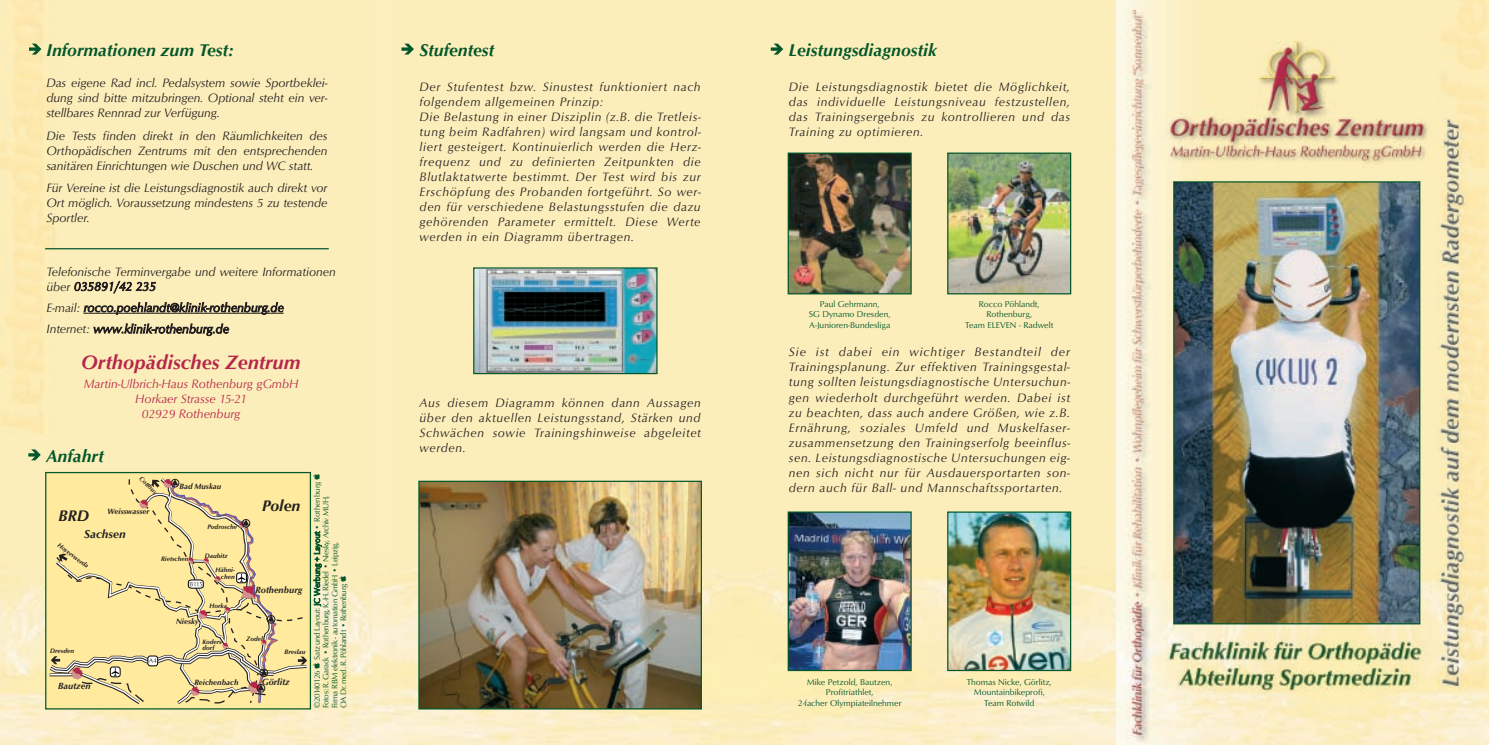
<style>
.page{position:relative;width:1489px;height:745px;background:#fff}
.page>*{position:absolute;margin:0;border:0;box-sizing:border-box;transform-origin:0 0}
.t1{font:italic 500 20px "Optus T";color:#b6274b}
.t2{font:italic 500 17.5px "Optus T";color:#04572c}
.t3{font:italic 500 15.75px "Optus T";color:#231f20}
.t4{font:italic 12.5px/15px "Optus T";letter-spacing:.055em;color:#231f20;text-align:justify}
.t5{font:italic 12.5px/14.9px "Optus T";color:#231f20}
.t6{font:italic 12.5px/15px "Optus T";color:#b6274b;text-align:center}
.t7{font:italic 500 11.75px "Optus T";color:#231f20}
.t8{font:italic 500 9.12px "Optus T";color:#231f20}
.t9{font:8.75px/10.5px "Optus T";color:#04572c;text-align:center}
.t10{font:8.12px/8.8px "Optus T";letter-spacing:-.04em;color:#04572c}
.t11{font:8.12px "Optus T";letter-spacing:-.085em;color:#04572c}
.t12{font:italic 500 7.88px "Optus T";color:#231f20}
.t13{font:italic 500 6.62px "Optus T";color:#231f20}
.t14{font:italic 500 6.5px/6.5px "Optus T";color:#231f20;text-align:right}
</style>
<div class="page">
<img style="left:0;top:0;width:1116px;height:744px">
<svg style="left:1116px;top:0;width:372px;height:744px;background:#efe2b9"></svg>
<img style="left:1175px;top:183px;width:243px;height:439px">
<div style="left:1173px;top:181px;width:247px;height:443px;border:1px solid #04572c"></div>
<div style="left:45px;top:471px;width:266px;height:238px;border:1px solid #04572c"></div>
<svg style="left:28px;top:449px;width:13px;height:11px"></svg>
<svg style="left:29px;top:44px;width:12px;height:11px"></svg>
<hr style="left:83px;top:312px;width:201px;height:1px;background:#231f20">
<hr style="left:45px;top:248px;width:284px;height:1px;background:#04572c">
<svg style="left:770px;top:44px;width:13px;height:11px"></svg>
<img style="left:789px;top:154px;width:120px;height:138px">
<div style="left:787px;top:152px;width:124px;height:142px;border:1px solid #04572c"></div>
<svg style="left:401px;top:44px;width:13px;height:11px"></svg>
<img style="left:475px;top:269px;width:180px;height:103px">
<div style="left:473px;top:267px;width:184px;height:107px;border:1px solid #04572c"></div>
<img style="left:789px;top:513px;width:120px;height:155px">
<div style="left:787px;top:511px;width:124px;height:159px;border:1px solid #04572c"></div>
<img style="left:949px;top:513px;width:120px;height:155px">
<div style="left:947px;top:511px;width:124px;height:159px;border:1px solid #04572c"></div>
<img style="left:420px;top:482px;width:280px;height:225px">
<div style="left:418px;top:480px;width:284px;height:229px;border:1px solid #04572c"></div>
<img style="left:949px;top:154px;width:120px;height:138px">
<div style="left:947px;top:152px;width:124px;height:142px;border:1px solid #04572c"></div>
<svg style="left:46px;top:473px;width:274px;height:233px;background:#f0dd9b"></svg>
<svg style="left:339px;top:576px;width:7px;height:5px"></svg>
<h2 class="t2" style="left:46px;top:39px;width:189px">Informationen zum Test:</h2>
<p class="t4" style="left:46px;top:75px;width:283px">Das eigene Rad incl. Pedalsystem sowie Sportbeklei&shy;dung sind bitte mitzubringen. Optional steht ein ver&shy;stellbares Rennrad zur Verfügung.</p>
<p class="t4" style="left:46px;top:128px;width:283px">Die Tests finden direkt in den Räumlichkeiten des Orthopädischen Zentrums mit den entsprechenden sanitären Einrichtungen wie Duschen und WC statt.</p>
<p class="t4" style="left:46px;top:180px;width:282px">Für Vereine ist die Leistungsdiagnostik auch direkt vor Ort möglich. Voraussetzung mindestens 5 zu testende Sportler.</p>
<p class="t5" style="left:46px;top:264px;width:291px">Telefonische Terminvergabe und weitere Informationen über 035891/42 235</p>
<p class="t5" style="left:46px;top:296px;width:239px;line-height:21.2px">E-mail: rocco.poehlandt@klinik-rothenburg.de<br>Internet: www.klinik-rothenburg.de</p>
<h1 class="t1" style="left:81px;top:350px;width:221px">Orthopädisches Zentrum</h1>
<p class="t6" style="left:84px;top:376px;width:216px">Martin-Ulbrich-Haus Rothenburg gGmbH<br>Horkaer Strasse 15-21<br>02929 Rothenburg</p>
<h2 class="t2" style="left:46px;top:445px;width:59px">Anfahrt</h2>
<p class="t13" style="left:143px;top:474px;width:24px;rotate:44deg">Cottbus</p>
<p class="t3" style="left:59px;top:505px;width:32px">BRD</p>
<p class="t12" style="left:108px;top:506px;width:43px">Weisswasser</p>
<p class="t7" style="left:84px;top:527px;width:43px">Sachsen</p>
<p class="t12" style="left:179px;top:481px;width:43px">Bad Muskau</p>
<p class="t14" style="left:207px;top:523px;width:31px">Podrosche</p>
<p class="t13" style="left:61px;top:540px;width:39px;rotate:37deg">H oyersw erda</p>
<p class="t14" style="left:161px;top:555px;width:29px">Rietschen</p>
<p class="t14" style="left:205px;top:552px;width:25px">Daubitz</p>
<p class="t14" style="left:215px;top:566px;width:21px">Hähni&shy;chen</p>
<p class="t14" style="left:209px;top:602px;width:19px">Horka</p>
<p class="t12" style="left:176px;top:616px;width:25px">Niesky</p>
<p class="t3" style="left:262px;top:496px;width:40px">Polen</p>
<p class="t8" style="left:255px;top:583px;width:48px">Rothenburg</p>
<p class="t14" style="left:50px;top:647px;width:26px">Dresden</p>
<p class="t8" style="left:58px;top:679px;width:34px">Bautzen</p>
<p class="t14" style="left:246px;top:634px;width:19px">Zodel</p>
<p class="t14" style="left:202px;top:638px;width:23px;text-align:left">Koders&shy;dorf</p>
<p class="t12" style="left:194px;top:677px;width:46px">Reichenbach</p>
<p class="t14" style="left:284px;top:647px;width:23px">Breslau</p>
<p class="t8" style="left:262px;top:676px;width:30px">Görlitz</p>
<p class="t10" style="left:313px;top:707px;width:228px;text-indent:49px;rotate:-90deg">Satz und Layout: JC Werbung + Layout • Rothenburg Fotos: R. Garack • Rothenburg, K.-H. Riedel • Niesky, Archiv MUH, Firma RBM elektronik - automation GmbH • Leipzig,<br>OA Dr. med. R. Pöhlandt • Rothenburg</p>
<p class="t11" style="left:312px;top:707px;width:39px;rotate:-90deg">©20140126</p>
<h2 class="t2" style="left:419px;top:39px;width:76px">Stufentest</h2>
<p class="t4" style="left:419px;top:79px;width:283px;text-align:left">Der Stufentest bzw. Sinustest funktioniert nach folgendem allgemeinen Prinzip:<br>Die Belastung in einer Disziplin (z.B. die Tretleis&shy;tung beim Radfahren) wird langsam und kontrol&shy;liert gesteigert. Kontinuierlich werden die Herz&shy;frequenz und zu definierten Zeitpunkten die Blutlaktatwerte bestimmt. Der Test wird bis zur Erschöpfung des Probanden fortgeführt. So wer&shy;den für verschiedene Belastungsstufen die dazu gehörenden Parameter ermittelt. Diese Werte werden in ein Diagramm übertragen.</p>
<p class="t4" style="left:419px;top:394px;width:282px">Aus diesem Diagramm können dann Aussagen über den aktuellen Leistungsstand, Stärken und Schwächen sowie Trainingshinweise abgeleitet werden.</p>
<h2 class="t2" style="left:788px;top:39px;width:149px">Leistungsdiagnostik</h2>
<p class="t4" style="left:788px;top:79px;width:282px">Die Leistungsdiagnostik bietet die Möglichkeit, das individuelle Leistungsniveau festzustellen, das Trainingsergebnis zu kontrollieren und das Training zu optimieren.</p>
<p class="t9" style="left:808px;top:298px;width:83px">Paul Gehrmann,<br>SG Dynamo Dresden,<br>A-Junioren-Bundesliga</p>
<p class="t9" style="left:965px;top:298px;width:90px">Rocco Pöhlandt,<br>Rothenburg,<br>Team ELEVEN - Radwelt</p>
<p class="t4" style="left:788px;top:344px;width:283px">Sie ist dabei ein wichtiger Bestandteil der Trainingsplanung. Zur effektiven Trainingsgestal&shy;tung sollten leistungsdiagnostische Untersuchun&shy;gen wiederholt durchgeführt werden. Dabei ist zu beachten, dass auch andere Größen, wie z.B.<br>Ernährung, soziales Umfeld und Muskelfaser&shy;zusammensetzung den Trainingserfolg beeinflus&shy;sen. Leistungsdiagnostische Untersuchungen eig&shy;nen sich nicht nur für Ausdauersportarten son&shy;dern auch für Ball- und Mannschaftssportarten.</p>
<p class="t9" style="left:797px;top:676px;width:105px">Mike Petzold, Bautzen,<br>Profitriathlet,<br>2-facher Olympiateilnehmer</p>
<p class="t9" style="left:966px;top:676px;width:86px">Thomas Nicke, Görlitz,<br>Mountainbikeprofi,<br>Team Rotwild</p>
</div>
